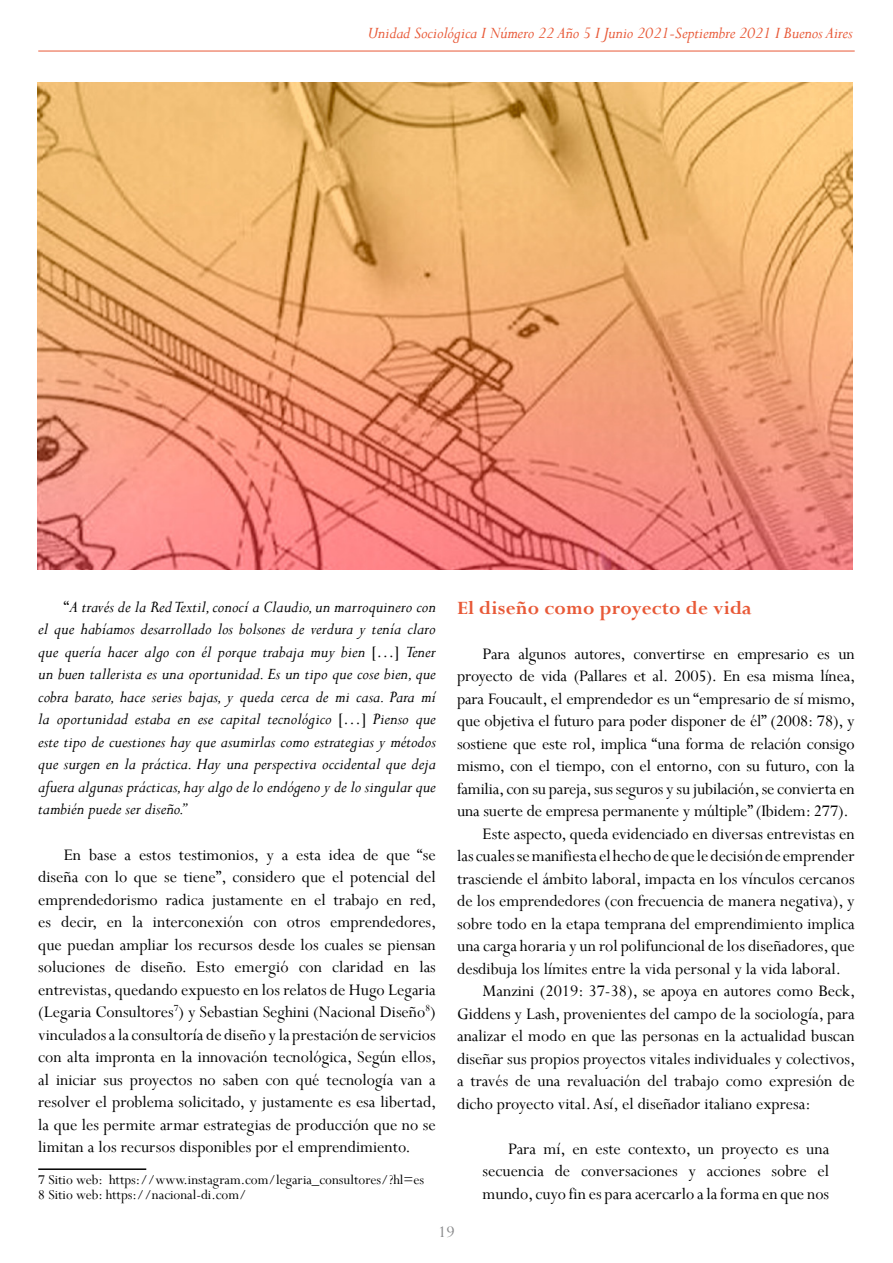
<style>
.page{position:relative;width:893px;height:1263px;background:#fff}
.page>*{position:absolute;margin:0;border:0;box-sizing:border-box;transform-origin:0 0}
.t1{font:700 21px "Perpetua";letter-spacing:.01em;color:#e85937}
.t2{font:18px/22.5px "Perpetua";color:#000;text-align:justify}
.t3{font:italic 18px/22.5px "Perpetua";color:#000;text-align:justify}
.t4{font:italic 18px "Perpetua";letter-spacing:-.01em;color:#e85937}
.t5{font:18px "Perpetua";color:#87888a}
.t6{font:15px/15px "Perpetua";color:#000}
.s1{font-style:normal}
</style>
<div class="page">
<hr style="left:38px;top:51px;width:817px;height:1px;background:#e85937">
<hr style="left:38px;top:1168px;width:108px;height:2px;background:#000">
<img style="left:37px;top:82px;width:816px;height:488px">
<p class="t4" style="left:367px;top:22px;width:487px">Unidad Sociológica I Número 22 Año 5 I Junio 2021-Septiembre 2021 I Buenos Aires</p>
<p class="t3" style="left:38px;top:595px;width:399px;text-indent:26px"><span class="s1">“</span>A través de la Red Textil, conocí a Claudio, un marroquinero con el que habíamos desarrollado los bolsones de verdura y tenía claro que quería hacer algo con él porque trabaja muy bien <span class="s1">[…]</span> Tener un buen tallerista es una oportunidad. Es un tipo que cose bien, que cobra barato, hace series bajas, y queda cerca de mi casa. Para mí la oportunidad estaba en ese capital tecnológico <span class="s1">[…]</span> Pienso que este tipo de cuestiones hay que asumirlas como estrategias y métodos que surgen en la práctica. Hay una perspectiva occidental que deja afuera algunas prácticas, hay algo de lo endógeno y de lo singular que también puede ser diseño.”</p>
<p class="t2" style="left:38px;top:843px;width:400px;text-indent:26px">En base a estos testimonios, y a esta idea de que “se diseña con lo que se tiene”, considero que el potencial del emprendedorismo radica justamente en el trabajo en red, es decir, en la interconexión con otros emprendedores, que puedan ampliar los recursos desde los cuales se piensan soluciones de diseño. Esto emergió con claridad en las entrevistas, quedando expuesto en los relatos de Hugo Legaria (Legaria Consultores<sup>7</sup>) y Sebastian Seghini (Nacional Diseño<sup>8</sup>) vinculados a la consultoría de diseño y la prestación de servicios con alta impronta en la innovación tecnológica, Según ellos, al iniciar sus proyectos no saben con qué tecnología van a resolver el problema solicitado, y justamente es esa libertad, la que les permite armar estrategias de producción que no se limitan a los recursos disponibles por el emprendimiento.</p>
<p class="t6" style="left:38px;top:1172px;width:388px">7 Sitio web: https://www.instagram.com/legaria_consultores/?hl=es<br>8 Sitio web: https://nacional-di.com/</p>
<p class="t1" style="left:457px;top:595px;width:296px">El diseño como proyecto de vida</p>
<p class="t2" style="left:483px;top:642px;width:373px">Para algunos autores, convertirse en empresario es un</p>
<p class="t2" style="left:457px;top:665px;width:400px">proyecto de vida (Pallares et al. 2005). En esa misma línea,</p>
<p class="t2" style="left:457px;top:687px;width:400px">para Foucault, el emprendedor es un “empresario de sí mismo,</p>
<p class="t2" style="left:457px;top:710px;width:399px">que objetiva el futuro para poder disponer de él” (2008: 78), y</p>
<p class="t2" style="left:457px;top:732px;width:399px">sostiene que este rol, implica “una forma de relación consigo</p>
<p class="t2" style="left:457px;top:755px;width:399px">mismo, con el tiempo, con el entorno, con su futuro, con la</p>
<p class="t2" style="left:457px;top:777px;width:399px">familia, con su pareja, sus seguros y su jubilación, se convierta en</p>
<p class="t2" style="left:457px;top:800px;width:393px">una suerte de empresa permanente y múltiple” (Ibidem: 277).</p>
<p class="t2" style="left:483px;top:822px;width:374px">Este aspecto, queda evidenciado en diversas entrevistas en</p>
<p class="t2" style="left:457px;top:845px;width:399px">las cuales se manifiesta el hecho de que le decisión de emprender</p>
<p class="t2" style="left:457px;top:867px;width:399px">trasciende el ámbito laboral, impacta en los vínculos cercanos</p>
<p class="t2" style="left:457px;top:890px;width:399px">de los emprendedores (con frecuencia de manera negativa), y</p>
<p class="t2" style="left:457px;top:912px;width:399px">sobre todo en la etapa temprana del emprendimiento implica</p>
<p class="t2" style="left:457px;top:935px;width:399px">una carga horaria y un rol polifuncional de los diseñadores, que</p>
<p class="t2" style="left:457px;top:957px;width:385px">desdibuja los límites entre la vida personal y la vida laboral.</p>
<p class="t2" style="left:483px;top:980px;width:374px">Manzini (2019: 37-38), se apoya en autores como Beck,</p>
<p class="t2" style="left:457px;top:1002px;width:399px">Giddens y Lash, provenientes del campo de la sociología, para</p>
<p class="t2" style="left:457px;top:1025px;width:399px">analizar el modo en que las personas en la actualidad buscan</p>
<p class="t2" style="left:457px;top:1047px;width:400px">diseñar sus propios proyectos vitales individuales y colectivos,</p>
<p class="t2" style="left:457px;top:1070px;width:399px">a través de una revaluación del trabajo como expresión de</p>
<p class="t2" style="left:457px;top:1092px;width:355px">dicho proyecto vital. Así, el diseñador italiano expresa:</p>
<p class="t2" style="left:483px;top:1137px;width:348px;text-indent:26px">Para mí, en este contexto, un proyecto es una secuencia de conversaciones y acciones sobre el mundo, cuyo fin es para acercarlo a la forma en que nos</p>
<p class="t5" style="left:438px;top:1220px;width:18px">19</p>
</div>
